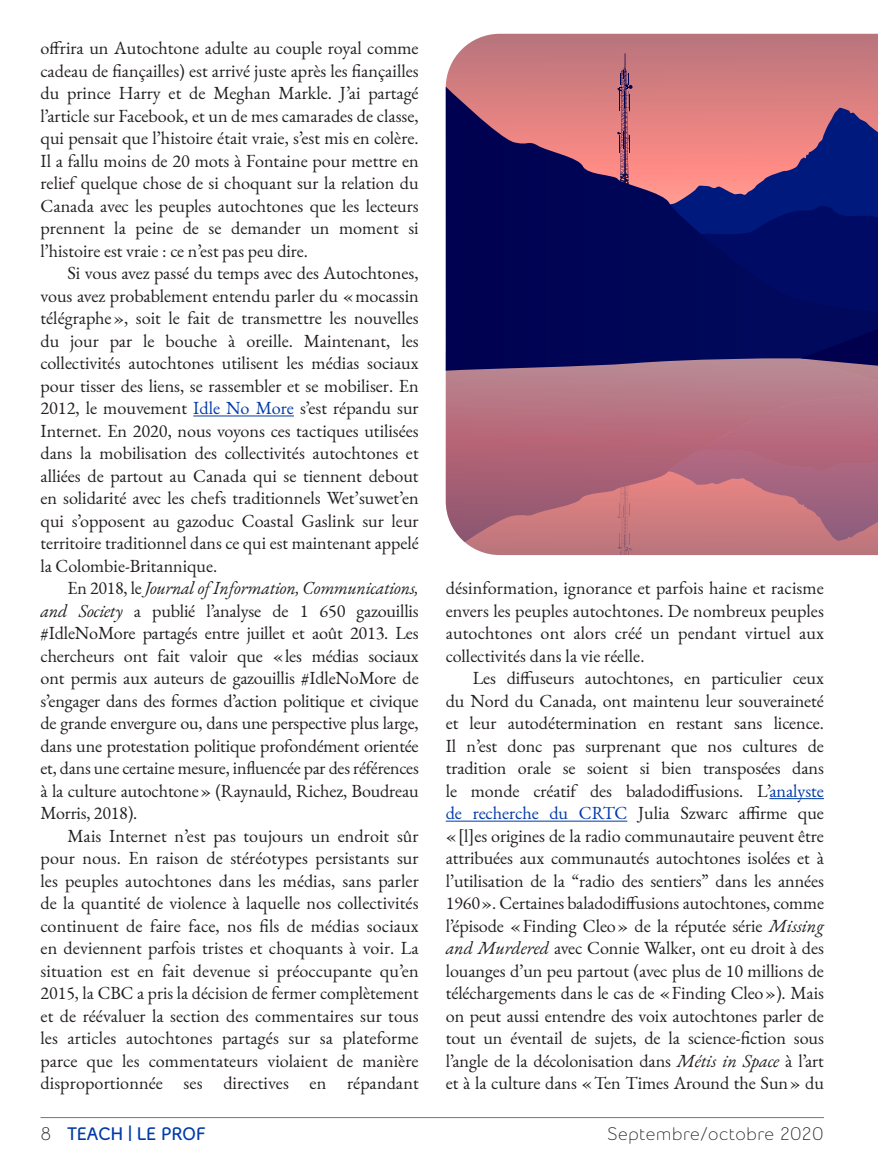
<style>
.page{position:relative;width:878px;height:1175px;background:#fff}
.page>*{position:absolute;margin:0;border:0;box-sizing:border-box;transform-origin:0 0}
.t1{font:18px/22.5px "EB Garamond";color:#231f20;text-align:justify}
.t2{font:18px "Bell Slim";color:#231f20}
.t3{font:800 18px "Bell Slim";color:#003aa9}
.s1{color:#003aa9}
.s2{font-style:italic}
.s3{font-weight:400;color:#231f20}
</style>
<div class="page">
<svg style="left:446px;top:34px;width:432px;height:53px"></svg>
<svg style="left:446px;top:371px;width:432px;height:184px"></svg>
<svg style="left:617px;top:53px;width:15px;height:34px"></svg>
<svg style="left:617px;top:485px;width:15px;height:71px"></svg>
<svg style="left:446px;top:87px;width:432px;height:284px"></svg>
<svg style="left:668px;top:145px;width:210px;height:396px"></svg>
<hr style="left:40px;top:1117px;width:784px;height:1px;background:#797776">
<hr style="left:193px;top:415px;width:101px;height:1px;background:#003aa9">
<hr style="left:769px;top:798px;width:55px;height:1px;background:#003aa9">
<hr style="left:446px;top:820px;width:181px;height:1px;background:#003aa9">
<p class="t1" style="left:40px;top:37px;width:380px">offrira un Autochtone adulte au couple royal comme cadeau de fiançailles) est arrivé juste après les fiançailles du prince Harry et de Meghan Markle. J’ai partagé l’article sur Facebook, et un de mes camarades de classe, qui pensait que l’histoire était vraie, s’est mis en colère.<br>Il a fallu moins de 20 mots à Fontaine pour mettre en relief quelque chose de si choquant sur la relation du Canada avec les peuples autochtones que les lecteurs prennent la peine de se demander un moment si l’histoire est vraie : ce n’est pas peu dire.</p>
<p class="t1" style="left:40px;top:262px;width:380px;text-indent:27px">Si vous avez passé du temps avec des Autochtones, vous avez probablement entendu parler du « mocassin télégraphe », soit le fait de transmettre les nouvelles du jour par le bouche à oreille. Maintenant, les collectivités autochtones utilisent les médias sociaux pour tisser des liens, se rassembler et se mobiliser. En 2012, le mouvement <span class="s1">Idle No More</span> s’est répandu sur Internet. En 2020, nous voyons ces tactiques utilisées dans la mobilisation des collectivités autochtones et alliées de partout au Canada qui se tiennent debout en solidarité avec les chefs traditionnels Wet’suwet’en qui s’opposent au gazoduc Coastal Gaslink sur leur territoire traditionnel dans ce qui est maintenant appelé la Colombie-Britannique.</p>
<p class="t1" style="left:40px;top:577px;width:380px;text-indent:27px">En 2018, le <span class="s2">Journal of Information, Communications, and Society</span> a publié l’analyse de 1 650 gazouillis #IdleNoMore partagés entre juillet et août 2013. Les chercheurs ont fait valoir que « les médias sociaux ont permis aux auteurs de gazouillis #IdleNoMore de s’engager dans des formes d’action politique et civique de grande envergure ou, dans une perspective plus large, dans une protestation politique profondément orientée et, dans une certaine mesure, influencée par des références à la culture autochtone » (Raynauld, Richez, Boudreau Morris, 2018).</p>
<p class="t1" style="left:40px;top:824px;width:380px;text-indent:27px">Mais Internet n’est pas toujours un endroit sûr pour nous. En raison de stéréotypes persistants sur les peuples autochtones dans les médias, sans parler de la quantité de violence à laquelle nos collectivités continuent de faire face, nos fils de médias sociaux en deviennent parfois tristes et choquants à voir. La situation est en fait devenue si préoccupante qu’en 2015, la CBC a pris la décision de fermer complètement et de réévaluer la section des commentaires sur tous les articles autochtones partagés sur sa plateforme parce que les commentateurs violaient de manière disproportionnée ses directives en répandant</p>
<p class="t1" style="left:446px;top:577px;width:380px">désinformation, ignorance et parfois haine et racisme envers les peuples autochtones. De nombreux peuples autochtones ont alors créé un pendant virtuel aux collectivités dans la vie réelle.</p>
<p class="t1" style="left:446px;top:667px;width:380px;text-indent:27px">Les diffuseurs autochtones, en particulier ceux du Nord du Canada, ont maintenu leur souveraineté et leur autodétermination en restant sans licence.<br>Il n’est donc pas surprenant que nos cultures de tradition orale se soient si bien transposées dans le monde créatif des baladodiffusions. L’<span class="s1">analyste de recherche du CRTC</span> Julia Szwarc affirme que « [l]es origines de la radio communautaire peuvent être attribuées aux communautés autochtones isolées et à l’utilisation de la “radio des sentiers” dans les années 1960 ». Certaines baladodiffusions autochtones, comme l’épisode « Finding Cleo » de la réputée série <span class="s2">Missing and Murdered</span> avec Connie Walker, ont eu droit à des louanges d’un peu partout (avec plus de 10 millions de téléchargements dans le cas de « Finding Cleo »). Mais on peut aussi entendre des voix autochtones parler de tout un éventail de sujets, de la science-fiction sous l’angle de la décolonisation dans <span class="s2">Métis in Space</span> à l’art et à la culture dans « Ten Times Around the Sun » du</p>
<p class="t3" style="left:40px;top:1122px;width:166px"><span class="s3">8</span> TEACH | LE PROF</p>
<p class="t2" style="left:607px;top:1122px;width:218px">Septembre/octobre 2020</p>
</div>
